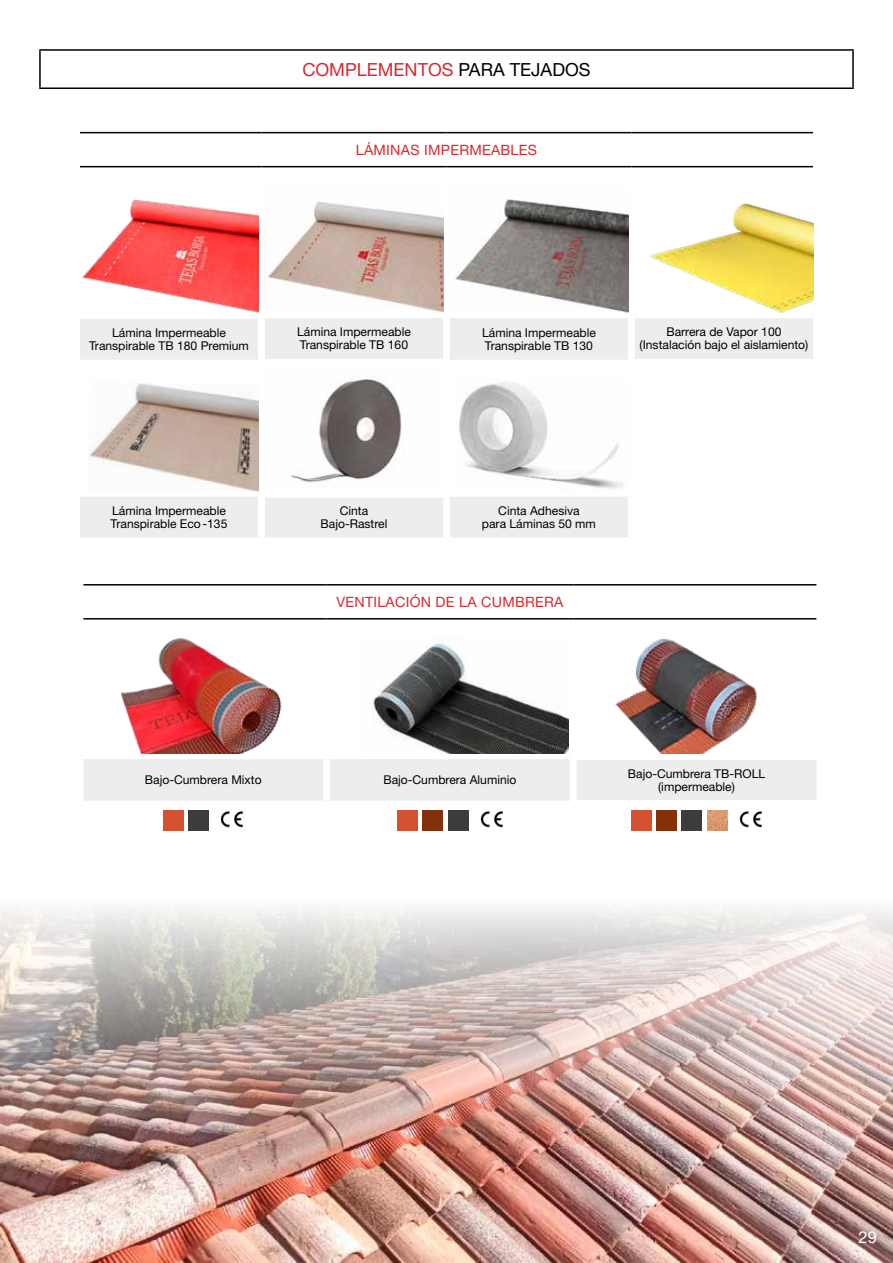
<style>
.page{position:relative;width:893px;height:1263px;background:#fff}
.page>*{position:absolute;margin:0;border:0;box-sizing:border-box;transform-origin:0 0}
.t1{font:18.15px "Helvetica Neue LT Std";color:#d8282f}
.t2{font:16.5px "Helvetica Neue LT Std";color:#fff}
.t3{font:14.25px "Helvetica Neue LT Std";letter-spacing:.02em;color:#d8282f}
.t4{font:12.15px/12.9px "Helvetica Neue LT Std";color:#000;text-align:center}
.s1{color:#000}
</style>
<div class="page">
<img style="left:0;top:908px;width:893px;height:355px">
<hr style="left:39px;top:49px;width:815px;height:2px;background:#000">
<hr style="left:39px;top:51px;width:2px;height:36px;background:#000">
<hr style="left:852px;top:51px;width:2px;height:36px;background:#000">
<hr style="left:39px;top:87px;width:815px;height:2px;background:#000">
<svg style="left:80px;top:131px;width:733px;height:37px"></svg>
<svg style="left:80px;top:318px;width:733px;height:219px;fill:#ededed"></svg>
<div style="left:628px;top:124px;width:7px;height:8px;background:#fff"></div>
<div style="left:628px;top:167px;width:7px;height:14px;background:#fff"></div>
<div style="left:258px;top:319px;width:7px;height:40px;background:#fff"></div>
<div style="left:443px;top:318px;width:7px;height:41px;background:#fff"></div>
<div style="left:628px;top:318px;width:7px;height:41px;background:#fff"></div>
<div style="left:258px;top:359px;width:192px;height:7px;background:#fff"></div>
<div style="left:628px;top:359px;width:192px;height:7px;background:#fff"></div>
<div style="left:258px;top:497px;width:7px;height:40px;background:#fff"></div>
<div style="left:443px;top:497px;width:7px;height:40px;background:#fff"></div>
<div style="left:628px;top:497px;width:7px;height:40px;background:#fff"></div>
<div style="left:74px;top:360px;width:190px;height:5px;background:#fff"></div>
<div style="left:259px;top:365px;width:5px;height:126px;background:#fff"></div>
<div style="left:444px;top:360px;width:190px;height:5px;background:#fff"></div>
<div style="left:444px;top:365px;width:5px;height:126px;background:#fff"></div>
<div style="left:629px;top:365px;width:5px;height:126px;background:#fff"></div>
<div style="left:73px;top:312px;width:192px;height:7px;background:#fff"></div>
<div style="left:258px;top:491px;width:192px;height:6px;background:#fff"></div>
<div style="left:74px;top:491px;width:190px;height:6px;background:#fff"></div>
<div style="left:444px;top:491px;width:187px;height:6px;background:#fff"></div>
<div style="left:631px;top:491px;width:182px;height:6px;background:#fff"></div>
<hr style="left:80px;top:132px;width:181px;height:1px;background:#000">
<hr style="left:261px;top:132px;width:185px;height:1px;background:#000">
<hr style="left:446px;top:132px;width:185px;height:1px;background:#000">
<hr style="left:631px;top:132px;width:182px;height:1px;background:#000">
<hr style="left:80px;top:166px;width:181px;height:1px;background:#000">
<hr style="left:261px;top:166px;width:185px;height:1px;background:#000">
<hr style="left:446px;top:166px;width:185px;height:1px;background:#000">
<hr style="left:631px;top:166px;width:182px;height:1px;background:#000">
<img style="left:82px;top:199px;width:177px;height:113px">
<img style="left:268px;top:201px;width:176px;height:112px">
<img style="left:455px;top:199px;width:174px;height:114px">
<img style="left:649px;top:203px;width:165px;height:110px">
<img style="left:88px;top:382px;width:171px;height:109px">
<img style="left:268px;top:368px;width:174px;height:121px">
<img style="left:456px;top:379px;width:173px;height:112px">
<svg style="left:83px;top:585px;width:733px;height:167px"></svg>
<div style="left:83px;top:759px;width:733px;height:42px;background:#ededed"></div>
<div style="left:323px;top:636px;width:7px;height:118px;background:#fff"></div>
<div style="left:570px;top:636px;width:7px;height:117px;background:#fff"></div>
<div style="left:323px;top:759px;width:7px;height:42px;background:#fff"></div>
<div style="left:570px;top:760px;width:7px;height:40px;background:#fff"></div>
<div style="left:570px;top:800px;width:253px;height:7px;background:#fff"></div>
<div style="left:570px;top:753px;width:253px;height:7px;background:#fff"></div>
<hr style="left:83px;top:584px;width:244px;height:1px;background:#000">
<hr style="left:327px;top:584px;width:246px;height:1px;background:#000">
<hr style="left:573px;top:584px;width:243px;height:1px;background:#000">
<hr style="left:83px;top:618px;width:244px;height:1px;background:#000">
<hr style="left:327px;top:618px;width:246px;height:1px;background:#000">
<hr style="left:573px;top:618px;width:243px;height:1px;background:#000">
<div style="left:164px;top:810px;width:20px;height:21px;background:#d45131"></div>
<div style="left:188px;top:810px;width:20px;height:21px;background:#3c3c3b"></div>
<img style="left:220px;top:811px;width:23px;height:17px">
<div style="left:397px;top:810px;width:21px;height:21px;background:#d45131"></div>
<div style="left:422px;top:810px;width:21px;height:21px;background:#832f0a"></div>
<div style="left:448px;top:810px;width:20px;height:21px;background:#3c3c3b"></div>
<img style="left:480px;top:811px;width:23px;height:17px">
<div style="left:631px;top:810px;width:20px;height:21px;background:#d45131"></div>
<div style="left:656px;top:810px;width:21px;height:21px;background:#832f0a"></div>
<div style="left:682px;top:810px;width:20px;height:21px;background:#3c3c3b"></div>
<img style="left:707px;top:810px;width:21px;height:21px">
<img style="left:739px;top:811px;width:23px;height:17px">
<img style="left:117px;top:636px;width:174px;height:118px">
<img style="left:363px;top:637px;width:205px;height:117px">
<img style="left:612px;top:636px;width:147px;height:118px">
<h1 class="t1" style="left:302px;top:58px;width:290px">COMPLEMENTOS <span class="s1">PARA TEJADOS</span></h1>
<p class="t3" style="left:356px;top:141px;width:183px">LÁMINAS IMPERMEABLES</p>
<p class="t4" style="left:89px;top:326px;width:161px">Lámina Impermeable<br>Transpirable TB 180 Premium</p>
<p class="t4" style="left:297px;top:325px;width:115px;text-align:left">Lámina Impermeable<br>Transpirable TB 160</p>
<p class="t4" style="left:482px;top:326px;width:115px;text-align:left">Lámina Impermeable<br>Transpirable TB 130</p>
<p class="t4" style="left:640px;top:325px;width:170px">Barrera de Vapor 100 (Instalación bajo el aislamiento)</p>
<p class="t4" style="left:111px;top:504px;width:118px;text-align:left">Lámina Impermeable<br>Transpirable Eco -135</p>
<p class="t4" style="left:321px;top:504px;width:68px">Cinta<br>Bajo-Rastrel</p>
<p class="t4" style="left:482px;top:504px;width:116px">Cinta Adhesiva<br>para Láminas 50 mm</p>
<p class="t3" style="left:336px;top:593px;width:228px">VENTILACIÓN DE LA CUMBRERA</p>
<p class="t4" style="left:145px;top:773px;width:118px">Bajo-Cumbrera Mixto</p>
<p class="t4" style="left:383px;top:773px;width:135px">Bajo-Cumbrera Aluminio</p>
<p class="t4" style="left:628px;top:767px;width:139px">Bajo-Cumbrera TB-ROLL (impermeable)</p>
<h2 class="t2" style="left:858px;top:1227px;width:20px">29</h2>
</div>
